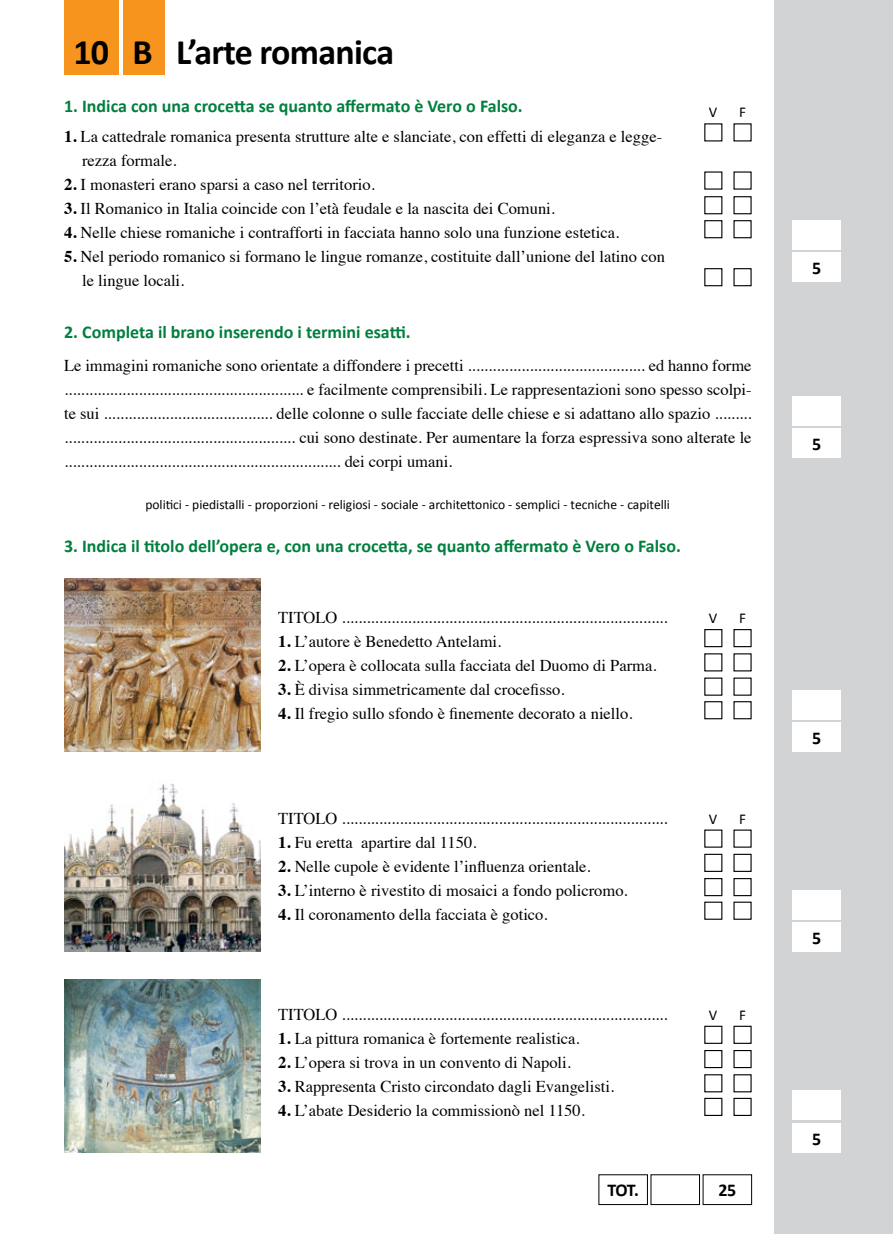
<style>
.page{position:relative;width:893px;height:1234px;background:#fff}
.page>*{position:absolute;margin:0;border:0;box-sizing:border-box;transform-origin:0 0}
.t1{font:700 36px "Calibri";letter-spacing:-.02em;color:#000}
.t2{font:700 18px "Calibri";color:#007f3e}
.t3{font:700 18px "Calibri";color:#000}
.t4{font:16.5px/24px "Times";color:#000}
.t5{font:15px "Calibri";color:#000}
.t6{font:13.5px "Calibri";color:#000}
.s1{font-weight:700}
</style>
<div class="page">
<div style="left:775px;top:0;width:118px;height:1233px;background:#d1d3d4"></div>
<div style="left:792px;top:722px;width:49px;height:29px;background:#fff"></div>
<div style="left:792px;top:922px;width:49px;height:30px;background:#fff"></div>
<div style="left:792px;top:1122px;width:49px;height:30px;background:#fff"></div>
<div style="left:792px;top:689px;width:49px;height:30px;background:#fff"></div>
<div style="left:792px;top:889px;width:49px;height:30px;background:#fff"></div>
<div style="left:792px;top:1090px;width:49px;height:29px;background:#fff"></div>
<div style="left:64px;top:0;width:55px;height:74px;background:#f7941e"></div>
<div style="left:123px;top:0;width:41px;height:74px;background:#f7941e"></div>
<div style="left:792px;top:395px;width:49px;height:30px;background:#fff"></div>
<div style="left:792px;top:428px;width:49px;height:30px;background:#fff"></div>
<div style="left:792px;top:220px;width:49px;height:30px;background:#fff"></div>
<div style="left:792px;top:252px;width:49px;height:30px;background:#fff"></div>
<div style="left:733px;top:196px;width:19px;height:18px;border:1px solid #000"></div>
<div style="left:733px;top:220px;width:19px;height:18px;border:1px solid #000"></div>
<div style="left:733px;top:268px;width:19px;height:18px;border:1px solid #000"></div>
<div style="left:704px;top:196px;width:18px;height:18px;border:1px solid #000"></div>
<div style="left:704px;top:220px;width:18px;height:18px;border:1px solid #000"></div>
<div style="left:704px;top:268px;width:18px;height:18px;border:1px solid #000"></div>
<img style="left:64px;top:578px;width:197px;height:173px">
<img style="left:64px;top:783px;width:197px;height:168px">
<img style="left:64px;top:979px;width:197px;height:173px">
<div style="left:733px;top:629px;width:19px;height:18px;border:1px solid #000"></div>
<div style="left:733px;top:877px;width:19px;height:19px;border:1px solid #000"></div>
<div style="left:733px;top:701px;width:19px;height:18px;border:1px solid #000"></div>
<div style="left:704px;top:629px;width:18px;height:18px;border:1px solid #000"></div>
<div style="left:704px;top:877px;width:18px;height:19px;border:1px solid #000"></div>
<div style="left:704px;top:701px;width:18px;height:18px;border:1px solid #000"></div>
<h1 class="t1" style="left:73px;top:30px;width:322px">10 B L’arte romanica</h1>
<p class="t2" style="left:64px;top:94px;width:460px">1. Indica con una crocetta se quanto affermato è Vero o Falso.</p>
<p class="t5" style="left:709px;top:103px;width:10px">V</p>
<p class="t5" style="left:739px;top:103px;width:8px">F</p>
<p class="t4" style="left:82px;top:123px;width:581px;text-indent:-18px"><span class="s1">1.</span> La cattedrale romanica presenta strutture alte e slanciate, con effetti di eleganza e legge&shy;rezza formale.</p>
<p class="t4" style="left:64px;top:171px;width:312px"><span class="s1">2.</span> I monasteri erano sparsi a caso nel territorio.</p>
<p class="t4" style="left:64px;top:195px;width:492px"><span class="s1">3.</span> Il Romanico in Italia coincide con l’età feudale e la nascita dei Comuni.</p>
<p class="t4" style="left:64px;top:219px;width:557px"><span class="s1">4.</span> Nelle chiese romaniche i contrafforti in facciata hanno solo una funzione estetica.</p>
<p class="t4" style="left:82px;top:243px;width:584px;text-indent:-18px"><span class="s1">5.</span> Nel periodo romanico si formano le lingue romanze, costituite dall’unione del latino con le lingue locali.</p>
<p class="t2" style="left:64px;top:321px;width:348px">2. Completa il brano inserendo i termini esatti.</p>
<p class="t4" style="left:64px;top:351px;width:689px;text-align:justify">Le immagini romaniche sono orientate a diffondere i precetti ........................................... ed hanno forme .......................................................... e facilmente comprensibili. Le rappresentazioni sono spesso scolpi&shy;te sui ......................................... delle colonne o sulle facciate delle chiese e si adattano allo spazio ......... ........................................................ cui sono destinate. Per aumentare la forza espressiva sono alterate le ................................................................... dei corpi umani.</p>
<p class="t6" style="left:145px;top:496px;width:526px">politici - piedistalli - proporzioni - religiosi - sociale - architettonico - semplici - tecniche - capitelli</p>
<p class="t2" style="left:64px;top:534px;width:618px">3. Indica il titolo dell’opera e, con una crocetta, se quanto affermato è Vero o Falso.</p>
<p class="t4" style="left:278px;top:604px;width:391px">TITOLO ...............................................................................</p>
<p class="t4" style="left:278px;top:628px;width:225px"><span class="s1">1.</span> L’autore è Benedetto Antelami.</p>
<p class="t4" style="left:278px;top:652px;width:380px"><span class="s1">2.</span> L’opera è collocata sulla facciata del Duomo di Parma.</p>
<p class="t4" style="left:278px;top:676px;width:288px"><span class="s1">3.</span> è divisa simmetricamente dal crocefisso.</p>
<p class="t4" style="left:278px;top:700px;width:356px"><span class="s1">4.</span> Il fregio sullo sfondo è finemente decorato a niello.</p>
<p class="t5" style="left:709px;top:608px;width:10px">V</p>
<p class="t5" style="left:739px;top:608px;width:8px">F</p>
<p class="t4" style="left:278px;top:804px;width:391px">TITOLO ...............................................................................</p>
<p class="t4" style="left:278px;top:828px;width:200px"><span class="s1">1.</span> Fu eretta apartire dal 1150.</p>
<p class="t4" style="left:278px;top:852px;width:314px"><span class="s1">2.</span> Nelle cupole è evidente l’influenza orientale.</p>
<p class="t4" style="left:278px;top:876px;width:351px"><span class="s1">3.</span> L’interno è rivestito di mosaici a fondo policromo.</p>
<p class="t4" style="left:278px;top:900px;width:271px"><span class="s1">4.</span> Il coronamento della facciata è gotico.</p>
<p class="t5" style="left:709px;top:809px;width:10px">V</p>
<p class="t5" style="left:739px;top:809px;width:8px">F</p>
<p class="t4" style="left:278px;top:1000px;width:391px">TITOLO ...............................................................................</p>
<p class="t5" style="left:709px;top:1005px;width:10px">V</p>
<p class="t5" style="left:739px;top:1005px;width:8px">F</p>
<p class="t4" style="left:278px;top:1024px;width:303px"><span class="s1">1.</span> La pittura romanica è fortemente realistica.</p>
<p class="t4" style="left:278px;top:1048px;width:294px"><span class="s1">2.</span> L’opera si trova in un convento di Napoli.</p>
<p class="t4" style="left:278px;top:1072px;width:337px"><span class="s1">3.</span> Rappresenta Cristo circondato dagli Evangelisti.</p>
<p class="t4" style="left:278px;top:1096px;width:308px"><span class="s1">4.</span> L’abate Desiderio la commissionò nel 1150.</p>
<p class="t3" style="left:607px;top:1178px;width:33px">TOT.</p>
<p class="t3" style="left:718px;top:1178px;width:19px">25</p>
<p class="t3" style="left:812px;top:257px;width:11px">5</p>
<p class="t3" style="left:812px;top:432px;width:11px">5</p>
<p class="t3" style="left:812px;top:726px;width:11px">5</p>
<p class="t3" style="left:812px;top:926px;width:11px">5</p>
<p class="t3" style="left:812px;top:1127px;width:11px">5</p>
</div>
